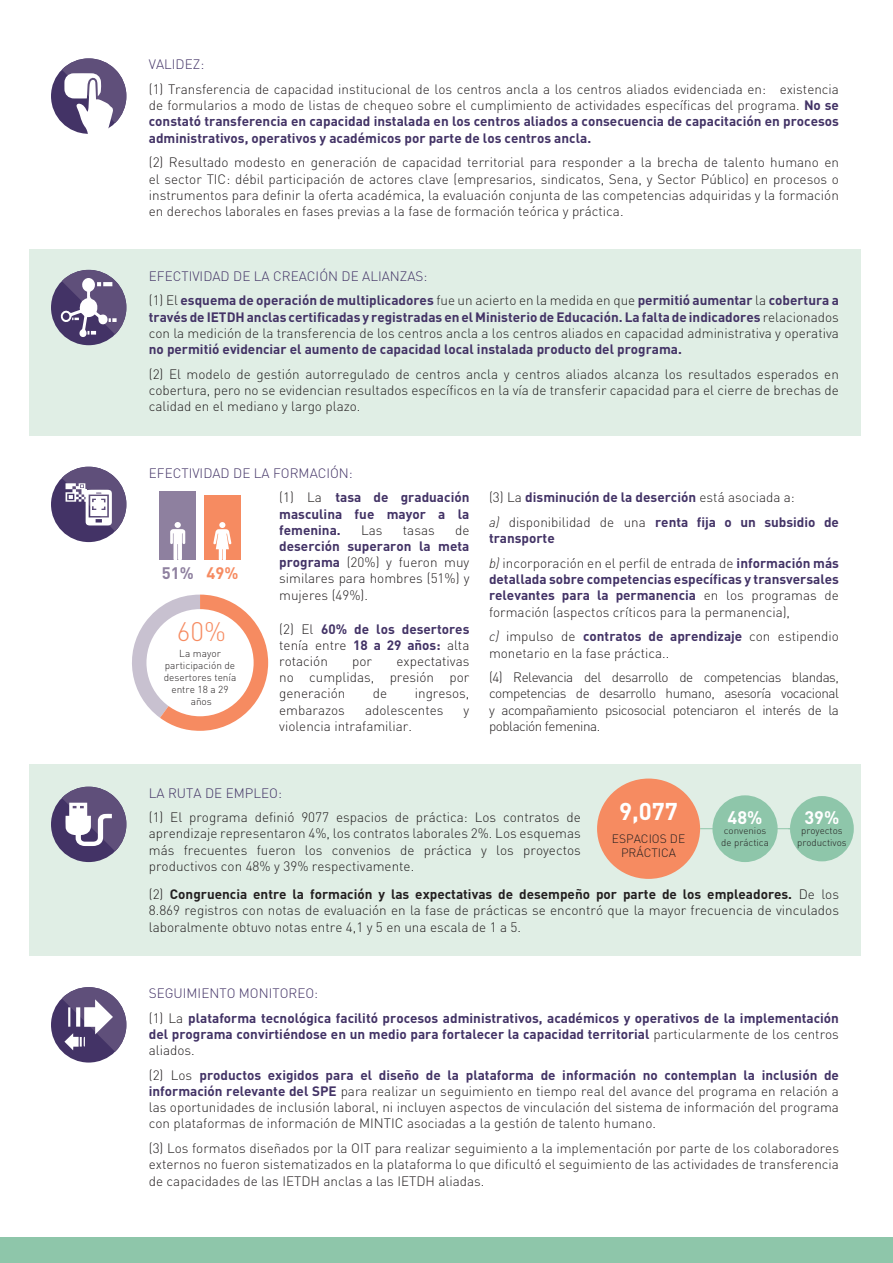
<style>
.page{position:relative;width:893px;height:1263px;background:#fff}
.page>*{position:absolute;margin:0;border:0;box-sizing:border-box;transform-origin:0 0}
.t1{font:300 26.4px "DIN";color:#f68b61}
.t2{font:700 24px "DIN";color:#fff}
.t3{font:700 18px "DIN";color:#fff}
.t4{font:700 16.5px "DIN";color:#8e809f}
.t5{font:300 13.5px/16.2px "DIN";color:#231f20;text-align:justify}
.t6{font:700 13.5px/16.2px "DIN";color:#433366}
.t7{font:300 13.5px/24.8px "DIN";color:#433366}
.t8{font:300 12px/14.4px "DIN";color:#231f20;text-align:center}
.t9{font:300 10.05px/12.1px "DIN";color:#231f20;text-align:center}
.t10{font:300 9.75px/11.7px "DIN";color:#231f20}
.s1{font-weight:700;color:#433366}
.s2{font-weight:300}
.s3{font-weight:300;color:#231f20}
.s4{color:#231f20}
.s5{font-weight:700}
.s6{color:#f68b61}
.s7{font-weight:300;font-style:italic;color:#231f20}
.s8{font-style:italic}
</style>
<div class="page">
<div style="left:30px;top:249px;width:831px;height:187px;background:#e0eee5"></div>
<div style="left:30px;top:764px;width:831px;height:191px;background:#e0eee5"></div>
<div style="left:51px;top:58px;width:75px;height:76px;background:#433366;border-radius:50%"></div>
<div style="left:51px;top:270px;width:75px;height:75px;background:#433366;border-radius:50%"></div>
<div style="left:51px;top:467px;width:75px;height:75px;background:#433366;border-radius:50%"></div>
<div style="left:51px;top:787px;width:75px;height:75px;background:#433366;border-radius:50%"></div>
<div style="left:51px;top:987px;width:75px;height:75px;background:#433366;border-radius:50%"></div>
<div style="left:0;top:1237px;width:893px;height:26px;background:#8ec6aa"></div>
<svg style="left:132px;top:595px;width:136px;height:136px"></svg>
<div style="left:146px;top:609px;width:108px;height:107px;background:#fff;border-radius:50%"></div>
<div style="left:159px;top:491px;width:37px;height:68px;background:#8e809f"></div>
<div style="left:204px;top:495px;width:37px;height:64px;background:#f68b61"></div>
<svg style="left:170px;top:522px;width:15px;height:38px"></svg>
<svg style="left:213px;top:522px;width:18px;height:38px"></svg>
<svg style="left:60px;top:269px;width:67px;height:69px"></svg>
<svg style="left:62px;top:987px;width:65px;height:65px"></svg>
<svg style="left:62px;top:466px;width:65px;height:65px"></svg>
<svg style="left:62px;top:786px;width:65px;height:65px"></svg>
<svg style="left:62px;top:58px;width:65px;height:76px"></svg>
<div style="left:712px;top:795px;width:66px;height:67px;background:#8ec6aa;border-radius:50%"></div>
<div style="left:790px;top:796px;width:64px;height:65px;background:#8ec6aa;border-radius:50%"></div>
<hr style="left:700px;top:828px;width:89px;height:1px;background:#8ec6aa">
<div style="left:597px;top:778px;width:103px;height:101px;background:#f68b61;border-radius:50%"></div>
<p class="t7" style="left:149px;top:52px;width:57px">VALIDEZ:</p>
<p class="t5" style="left:149px;top:81px;width:692px">(1) Transferencia de capacidad institucional de los centros ancla a los centros aliados evidenciada en: existencia de formularios a modo de listas de chequeo sobre el cumplimiento de actividades específicas del programa. <span class="s1">No se constató transferencia en capacidad instalada en los centros aliados a consecuencia de capacitación en procesos administrativos, operativos y académicos por parte de los centros ancla.</span></p>
<p class="t5" style="left:149px;top:154px;width:692px">(2) Resultado modesto en generación de capacidad territorial para responder a la brecha de talento humano en el sector TIC: débil participación de actores clave (empresarios, sindicatos, Sena, y Sector Público) en procesos o instrumentos para definir la oferta académica, la evaluación conjunta de las competencias adquiridas y la formación en derechos laborales en fases previas a la fase de formación teórica y práctica.</p>
<p class="t6" style="left:149px;top:263px;width:692px;line-height:24.8px"><span class="s2">EFECTIVIDAD DE LA CREACIÓN DE ALIANZAS:<br></span><span class="s3">(1) El</span> esquema de operación de multiplicadores <span class="s3">fue un acierto en la medida en que</span> permitió aumentar <span class="s3">la</span> cobertura a</p>
<p class="t5" style="left:149px;top:308px;width:692px"><span class="s1">través de IETDH anclas certificadas y registradas en el Ministerio de Educación. La falta de indicadores</span> relacionados con la medición de la transferencia de los centros ancla a los centros aliados en capacidad administrativa y operativa</p>
<p class="t6" style="left:149px;top:340px;width:535px">no permitió evidenciar el aumento de capacidad local instalada producto del programa.</p>
<p class="t5" style="left:149px;top:366px;width:692px">(2) El modelo de gestión autorregulado de centros ancla y centros aliados alcanza los resultados esperados en cobertura, pero no se evidencian resultados específicos en la vía de transferir capacidad para el cierre de brechas de calidad en el mediano y largo plazo.</p>
<p class="t7" style="left:279px;top:460px;width:192px;text-indent:-130px">EFECTIVIDAD DE LA FORMACIÓN:<br><span class="s4">(1) La</span> <span class="s5">tasa de graduación</span></p>
<p class="t6" style="left:279px;top:505px;width:192px">masculina fue mayor a la femenina.</p>
<p class="t5" style="left:361px;top:522px;width:23px">Las</p>
<p class="t5" style="left:403px;top:522px;width:33px">tasas</p>
<p class="t5" style="left:455px;top:522px;width:16px">de</p>
<p class="t5" style="left:279px;top:538px;width:192px"><span class="s1">deserción superaron la meta programa</span> (20%) y fueron muy similares para hombres (51%) y mujeres (49%).</p>
<p class="t4" style="left:162px;top:562px;width:78px">51% <span class="s6">49%</span></p>
<h1 class="t1" style="left:177px;top:616px;width:51px">60%</h1>
<p class="t9" style="left:164px;top:647px;width:74px">La mayor participación de desertores tenía entre 18 a 29 años</p>
<p class="t6" style="left:279px;top:620px;width:192px;text-align:justify"><span class="s3">(2) El</span> 60% de los desertores <span class="s3">tenía entre</span> 18 a 29 años: <span class="s3">alta rotación</span></p>
<p class="t5" style="left:279px;top:653px;width:192px;text-indent:117px">expectativas no cumplidas, presión por generación</p>
<p class="t5" style="left:352px;top:653px;width:21px">por</p>
<p class="t5" style="left:373px;top:685px;width:16px">de</p>
<p class="t5" style="left:415px;top:685px;width:56px">ingresos,</p>
<p class="t5" style="left:279px;top:701px;width:67px">embarazos</p>
<p class="t5" style="left:365px;top:701px;width:80px">adolescentes</p>
<p class="t5" style="left:464px;top:701px;width:7px">y</p>
<p class="t5" style="left:279px;top:718px;width:134px">violencia intrafamiliar.</p>
<p class="t6" style="left:489px;top:484px;width:351px;line-height:24.8px"><span class="s3">(3) La</span> disminución de la deserción <span class="s3">está asociada a:<br></span><span class="s7">a)</span> <span class="s3">disponibilidad de una</span> renta fija o un subsidio de</p>
<p class="t5" style="left:489px;top:526px;width:351px;line-height:24.8px"><span class="s1">transporte<br></span><span class="s8">b)</span> incorporación en el perfil de entrada de <span class="s1">información más</span></p>
<p class="t6" style="left:489px;top:571px;width:351px;text-align:justify">detallada sobre competencias específicas y transversales relevantes para la permanencia <span class="s3">en los programas de formación (aspectos críticos para la permanencia),</span></p>
<p class="t5" style="left:489px;top:628px;width:351px"><span class="s8">c)</span> impulso de <span class="s1">contratos de aprendizaje</span> con estipendio monetario en la fase práctica..</p>
<p class="t5" style="left:489px;top:669px;width:351px">(4) Relevancia del desarrollo de competencias blandas, competencias de desarrollo humano, asesoría vocacional y acompañamiento psicosocial potenciaron el interés de la población femenina.</p>
<p class="t7" style="left:149px;top:780px;width:135px">LA RUTA DE EMPLEO:</p>
<p class="t5" style="left:149px;top:809px;width:433px">(1) El programa definió 9077 espacios de práctica: Los contratos de aprendizaje representaron 4%, los contratos laborales 2%. Los esquemas más frecuentes fueron los convenios de práctica y los proyectos productivos con 48% y 39% respectivamente.</p>
<h2 class="t2" style="left:619px;top:796px;width:60px">9,077</h2>
<p class="t8" style="left:612px;top:831px;width:75px">ESPACIOS DE<br>PRÁCTICA</p>
<h3 class="t3" style="left:804px;top:805px;width:36px">39%</h3>
<p class="t10" style="left:797px;top:825px;width:51px;text-align:center">proyectos productivos</p>
<p class="t5" style="left:149px;top:886px;width:692px">(2) <span class="s5">Congruencia entre la formación y las expectativas de desempeño por parte de los empleadores.</span> De los 8.869 registros con notas de evaluación en la fase de prácticas se encontró que la mayor frecuencia de vinculados laboralmente obtuvo notas entre 4,1 y 5 en una escala de 1 a 5.</p>
<h3 class="t3" style="left:728px;top:806px;width:36px">48%</h3>
<p class="t10" style="left:721px;top:825px;width:49px">convenios de práctica</p>
<p class="t6" style="left:149px;top:980px;width:692px;line-height:24.8px"><span class="s2">SEGUIMIENTO MONITOREO:<br></span><span class="s3">(1) La</span> plataforma tecnológica facilitó procesos administrativos, académicos y operativos de la implementación</p>
<p class="t6" style="left:149px;top:1025px;width:692px">del programa convirtiéndose en un medio para fortalecer la capacidad territorial <span class="s3">particularmente de los centros aliados.</span></p>
<p class="t5" style="left:149px;top:1067px;width:692px">(2) Los <span class="s1">productos exigidos para el diseño de la plataforma de información no contemplan la inclusión de información relevante del SPE</span> para realizar un seguimiento en tiempo real del avance del programa en relación a las oportunidades de inclusión laboral, ni incluyen aspectos de vinculación del sistema de información del programa con plataformas de información de MINTIC asociadas a la gestión de talento humano.</p>
<p class="t5" style="left:149px;top:1140px;width:692px">(3) Los formatos diseñados por la OIT para realizar seguimiento a la implementación por parte de los colaboradores externos no fueron sistematizados en la plataforma lo que dificultó el seguimiento de las actividades de transferencia de capacidades de las IETDH anclas a las IETDH aliadas.</p>
</div>
